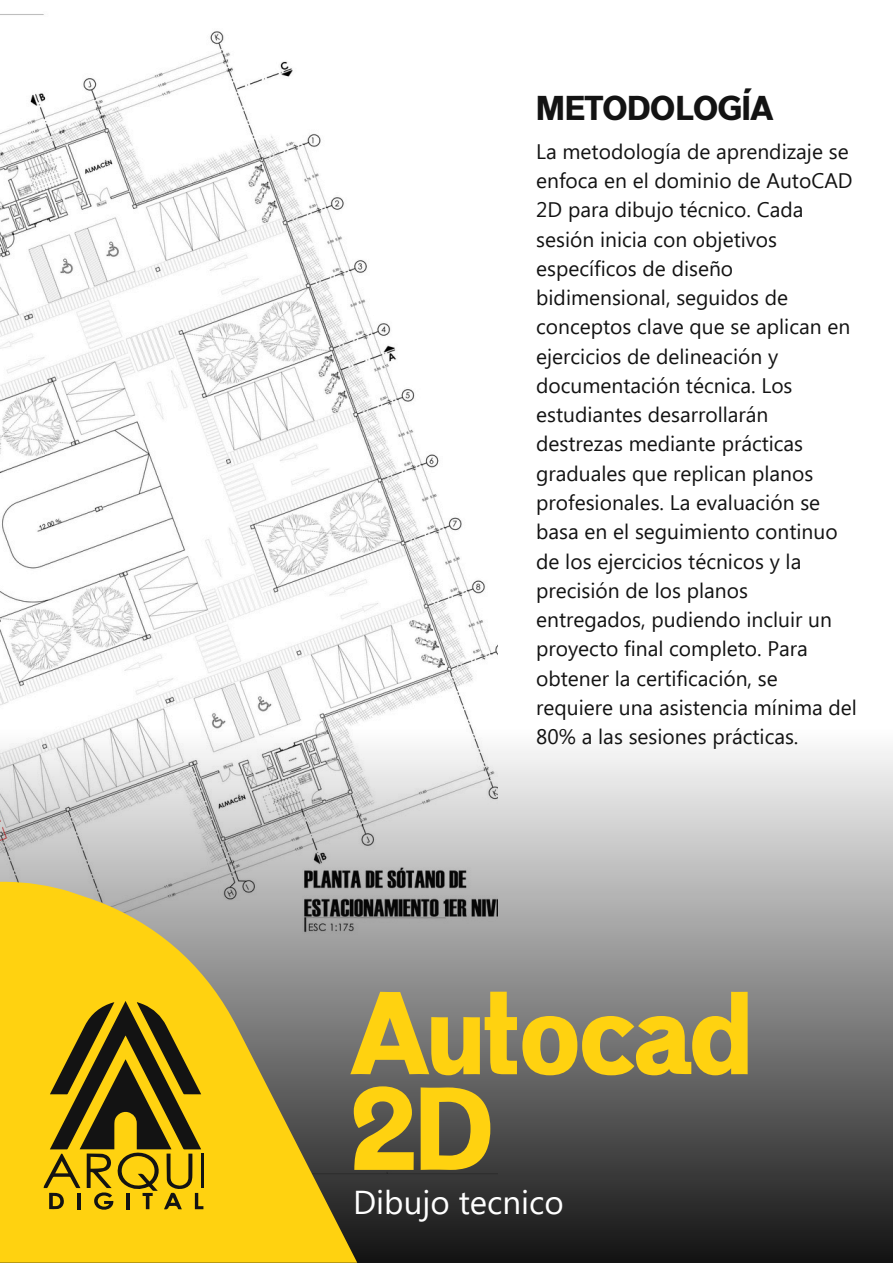
<style>
.page{position:relative;width:894px;height:1264px;background:#fff}
.page>*{position:absolute;margin:0;border:0;box-sizing:border-box;transform-origin:0 0}
.t1{font:112.5px/95.7px "Maximum Impact";color:#ffd210}
.t2{font:33px "Segoe UI";color:#fff}
.t3{font:33px "Maximum Impact";color:#131313}
.t4{font:21px/29.2px "Segoe UI";color:#131313}
</style>
<div class="page">
<img style="left:0;top:14px;width:497px;height:716px">
<svg style="left:0;top:730px;width:892px;height:532px;background:#919191"></svg>
<svg style="left:0;top:881px;width:357px;height:381px;background:#ccb13e"></svg>
<hr style="left:201px;top:1153px;width:3px;height:34px;background:#131313">
<svg style="left:44px;top:1000px;width:159px;height:210px;background:#9f8411"></svg>
<hr style="left:77px;top:1192px;width:4px;height:17px;background:#131313">
<hr style="left:127px;top:1192px;width:3px;height:17px;background:#131313">
<p class="t3" style="left:536px;top:88px;width:238px">METODOLOGÍA</p>
<p class="t4" style="left:536px;top:135px;width:322px">La metodología de aprendizaje se enfoca en el dominio de AutoCAD<br>2D para dibujo técnico. Cada sesión inicia con objetivos específicos de diseño bidimensional, seguidos de conceptos clave que se aplican en ejercicios de delineación y documentación técnica. Los estudiantes desarrollarán destrezas mediante prácticas graduales que replican planos profesionales. La evaluación se basa en el seguimiento continuo de los ejercicios técnicos y la precisión de los planos entregados, pudiendo incluir un proyecto final completo. Para obtener la certificación, se requiere una asistencia mínima del<br>80% a las sesiones prácticas.</p>
<p class="t1" style="left:353px;top:989px;width:401px">Autocad<br>2D</p>
<h2 class="t2" style="left:353px;top:1178px;width:212px">Dibujo tecnico</h2>
</div>
